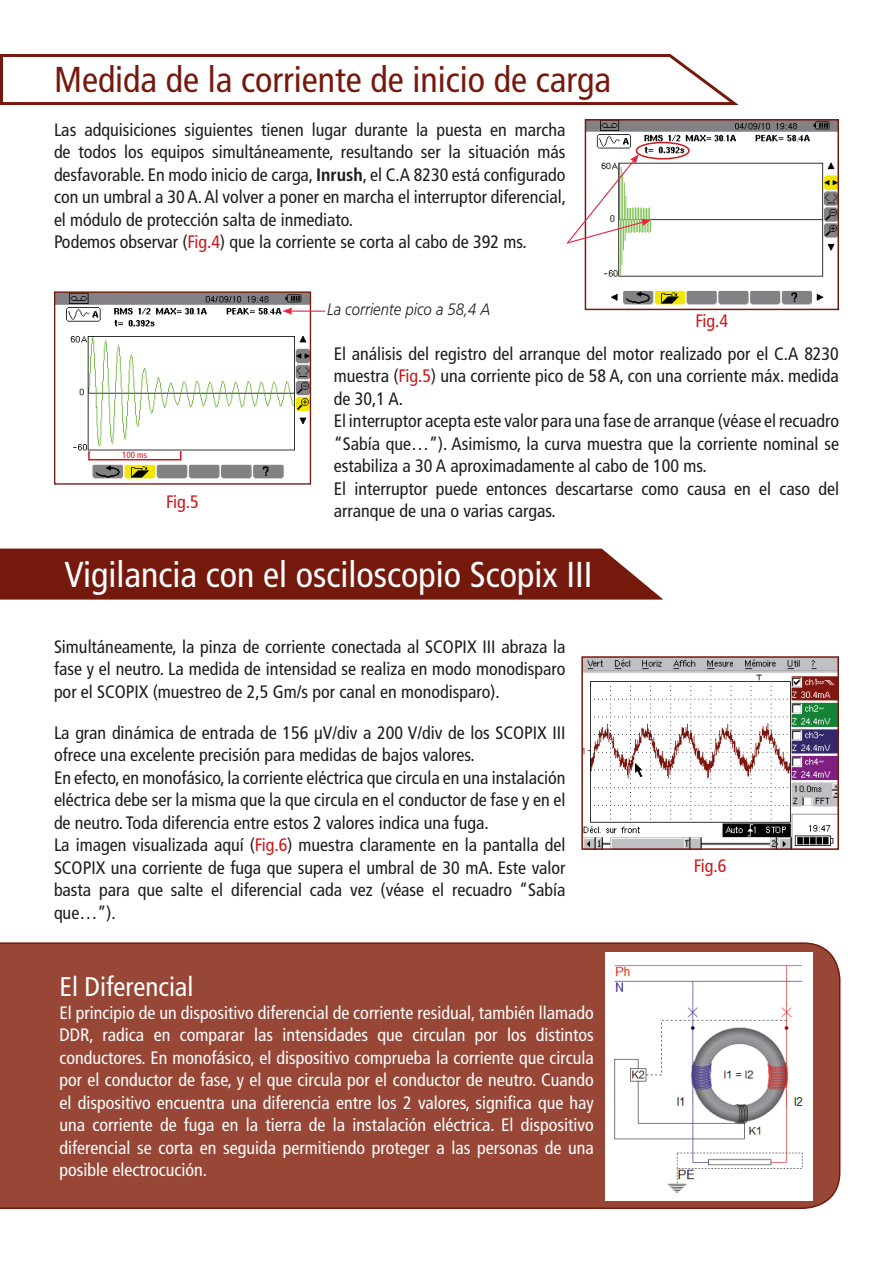
<style>
.page{position:relative;width:893px;height:1263px;background:#fff}
.page>*{position:absolute;margin:0;border:0;box-sizing:border-box;transform-origin:0 0}
.t1{font:condensed 36px "Frutiger LT";color:#fff}
.t2{font:condensed 36px "Frutiger LT";color:#76190d}
.t3{font:condensed 27px "Frutiger LT";color:#fff}
.t4{font:condensed 18px/22.5px "Frutiger LT";color:#1d1d1b}
.t5{font:condensed 18px/22.5px "Frutiger LT";color:#fff;text-align:justify}
.t6{font:condensed 18px "Frutiger LT";letter-spacing:-.02em;color:#cd171a}
.t7{font:italic 300 16.5px "Frutiger LT";color:#1d1d1b;scale:.9 1}
.t8{font:condensed 9px "Frutiger LT";color:#cd171a}
.s1{font-weight:700}
.s2{color:#cd171a}
</style>
<div class="page">
<div style="left:0;top:942px;width:841px;height:267px;background:#984636"></div>
<div style="left:0;top:549px;width:663px;height:51px;background:#76190d"></div>
<img style="left:587px;top:121px;width:250px;height:184px">
<div style="left:585px;top:119px;width:254px;height:191px;border:1px solid #76190d"></div>
<svg style="left:567px;top:154px;width:84px;height:90px"></svg>
<div style="left:636px;top:142px;width:54px;height:18px;border:2px solid #cd171a;border-radius:50%"></div>
<img style="left:56px;top:293px;width:253px;height:186px">
<div style="left:54px;top:291px;width:257px;height:194px;border:1px solid #76190d"></div>
<img style="left:584px;top:659px;width:252px;height:188px">
<div style="left:581px;top:656px;width:258px;height:194px;border:2px solid #76190d"></div>
<svg style="left:0;top:54px;width:739px;height:51px"></svg>
<div style="left:605px;top:952px;width:207px;height:248px;background:#fff"></div>
<img style="left:614px;top:965px;width:189px;height:228px">
<hr style="left:290px;top:310px;width:35px;height:2px;background:#e6253e">
<svg style="left:282px;top:307px;width:10px;height:8px"></svg>
<hr style="left:89px;top:459px;width:92px;height:1px;background:#cd171a">
<svg style="left:88px;top:452px;width:2px;height:8px"></svg>
<h1 class="t2" style="left:54px;top:59px;width:558px">Medida de la corriente de inicio de carga</h1>
<p class="t4" style="left:54px;top:118px;width:514px">Las adquisiciones siguientes tienen lugar durante la puesta en marcha de todos los equipos simultáneamente, resultando ser la situación más desfavorable. En modo inicio de carga, <span class="s1">Inrush</span>, el C.A 8230 está configurado con un umbral a 30 A. Al volver a poner en marcha el interruptor diferencial, el módulo de protección salta de inmediato.<br>Podemos observar (<span class="s2">Fig.4</span>) que la corriente se corta al cabo de 392 ms.</p>
<p class="t7" style="left:327px;top:300px;width:183px">La corriente pico a 58,4 A</p>
<p class="t6" style="left:695px;top:311px;width:34px">Fig.4</p>
<p class="t8" style="left:122px;top:450px;width:26px">100 ms</p>
<p class="t6" style="left:166px;top:491px;width:34px">Fig.5</p>
<p class="t4" style="left:334px;top:342px;width:507px">El análisis del registro del arranque del motor realizado por el C.A 8230 muestra (<span class="s2">Fig.5</span>) una corriente pico de 58 A, con una corriente máx. medida de 30,1 A.<br>El interruptor acepta este valor para una fase de arranque (véase el recuadro “Sabía que…”). Asimismo, la curva muestra que la corriente nominal se estabiliza a 30 A aproximadamente al cabo de 100 ms.<br>El interruptor puede entonces descartarse como causa en el caso del arranque de una o varias cargas.</p>
<h1 class="t1" style="left:65px;top:553px;width:529px">Vigilancia con el osciloscopio Scopix III</h1>
<p class="t4" style="left:54px;top:636px;width:513px;text-align:justify">Simultáneamente, la pinza de corriente conectada al SCOPIX III abraza la fase y el neutro. La medida de intensidad se realiza en modo monodisparo por el SCOPIX (muestreo de 2,5 Gm/s por canal en monodisparo).</p>
<p class="t4" style="left:54px;top:721px;width:513px">La gran dinámica de entrada de 156 μV/div a 200 V/div de los SCOPIX III ofrece una excelente precisión para medidas de bajos valores.<br>En efecto, en monofásico, la corriente eléctrica que circula en una instalación eléctrica debe ser la misma que la que circula en el conductor de fase y en el de neutro. Toda diferencia entre estos 2 valores indica una fuga.<br>La imagen visualizada aquí (<span class="s2">Fig.6</span>) muestra claramente en la pantalla del SCOPIX una corriente de fuga que supera el umbral de 30 mA. Este valor basta para que salte el diferencial cada vez (véase el recuadro “Sabía que…”).</p>
<h2 class="t3" style="left:60px;top:971px;width:135px">El Diferencial</h2>
<p class="t5" style="left:60px;top:1001px;width:536px">El principio de un dispositivo diferencial de corriente residual, también llamado DDR, radica en comparar las intensidades que circulan por los distintos conductores. En monofásico, el dispositivo comprueba la corriente que circula por el conductor de fase, y el que circula por el conductor de neutro. Cuando el dispositivo encuentra una diferencia entre los 2 valores, significa que hay una corriente de fuga en la tierra de la instalación eléctrica. El dispositivo diferencial se corta en seguida permitiendo proteger a las personas de una posible electrocución.</p>
<p class="t6" style="left:694px;top:855px;width:34px">Fig.6</p>
</div>
